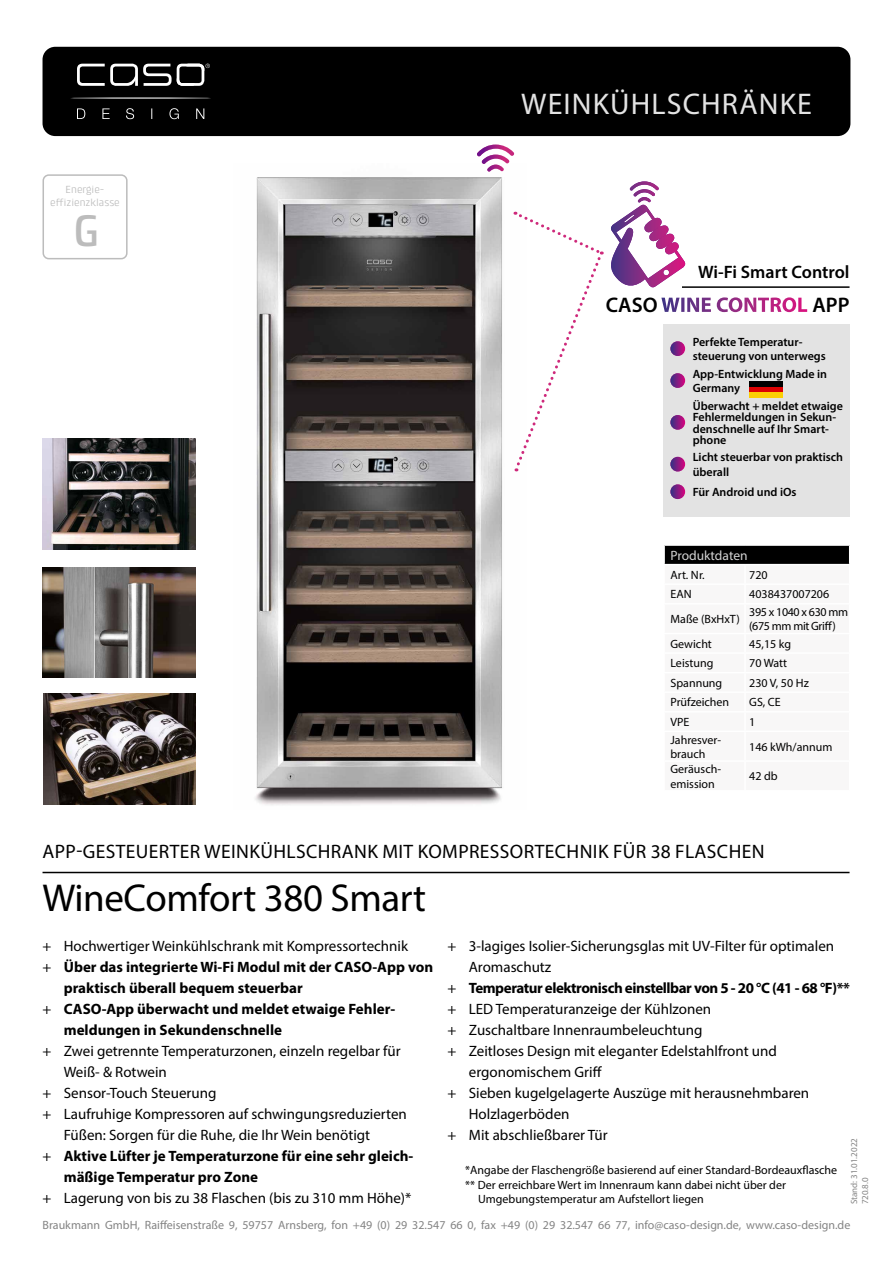
<style>
.page{position:relative;width:893px;height:1263px;background:#fff}
.page>*{position:absolute;margin:0;border:0;box-sizing:border-box;transform-origin:0 0}
.t1{font:500 45px "Klint Pro";color:#bcbcbc}
.t2{font:39px "Myriad Pro";letter-spacing:-.01em;color:#000}
.t3{font:30px "Myriad Pro";letter-spacing:.04em;color:#e3e3e3}
.t4{font:600 21.15px "Myriad Pro";color:#000}
.t5{font:19.5px "Myriad Pro";letter-spacing:.02em;color:#000}
.t6{font:600 18px "Myriad Pro";color:#000}
.t7{font:15px "Myriad Pro";color:#000}
.t8{font:700 15px "Myriad Pro";color:#000}
.t9{font:700 15px "Myriad Pro";letter-spacing:-.03em;color:#000}
.t10{font:13.5px "Myriad Pro";color:#d2d2d2}
.t11{font:12px/14.4px "Myriad Pro";color:#000}
.t12{font:600 12px/14.4px "Myriad Pro";color:#000}
.t13{font:12px "Myriad Pro";color:#848484}
.t14{font:12px/14.4px "Myriad Pro";letter-spacing:-.03em;color:#000}
.t15{font:10.5px/12.6px "Klint Pro";color:#bcbcbc;text-align:center}
.t16{font:9px/10.8px "Myriad Pro";color:#848484}
.s1{font-weight:400}
</style>
<div class="page">
<img style="left:43px;top:694px;width:153px;height:110px">
<img style="left:43px;top:567px;width:152px;height:111px">
<img style="left:43px;top:439px;width:152px;height:110px">
<img style="left:255px;top:177px;width:263px;height:628px">
<svg style="left:477px;top:145px;width:37px;height:27px"></svg>
<div style="left:43px;top:47px;width:807px;height:89px;background:#000;border-radius:13px"></div>
<hr style="left:70px;top:97px;width:141px;height:2px;background:#fff;border-radius:50%">
<svg style="left:77px;top:64px;width:133px;height:22px"></svg>
<svg style="left:77px;top:108px;width:127px;height:11px"></svg>
<div style="left:43px;top:174px;width:85px;height:85px;border:2px solid #bcbcbc;border-radius:6px"></div>
<hr style="left:43px;top:872px;width:806px;height:1px;background:#000">
<div style="left:663px;top:324px;width:186px;height:192px;background:#e3e3e3"></div>
<svg style="left:670px;top:484px;width:15px;height:15px"></svg>
<hr style="left:682px;top:286px;width:167px;height:2px;background:#000">
<img style="left:687px;top:297px;width:120px;height:15px">
<svg style="left:513px;top:181px;width:174px;height:290px"></svg>
<img style="left:609px;top:181px;width:77px;height:108px">
<div style="left:749px;top:381px;width:33px;height:6px;background:#000"></div>
<div style="left:749px;top:387px;width:33px;height:5px;background:#dc0203"></div>
<div style="left:749px;top:392px;width:33px;height:6px;background:#fccf04"></div>
<div style="left:664px;top:546px;width:186px;height:18px;background:#000"></div>
<p class="t15" style="left:50px;top:183px;width:71px">Energie&shy;effizienzklasse</p>
<h1 class="t1" style="left:73px;top:205px;width:28px">G</h1>
<h3 class="t3" style="left:521px;top:85px;width:292px">WEINKÜHLSCHRÄNKE</h3>
<p class="t6" style="left:698px;top:261px;width:153px">Wi-Fi Smart Control</p>
<h3 class="t4" style="left:606px;top:291px;width:53px">CASO</h3>
<h3 class="t4" style="left:812px;top:291px;width:39px">APP</h3>
<p class="t12" style="left:693px;top:334px;width:135px">Perfekte Temperatur&shy;steuerung von unterwegs</p>
<p class="t12" style="left:693px;top:366px;width:136px">App-Entwicklung Made in<br>Germany</p>
<p class="t12" style="left:693px;top:400px;width:152px;line-height:11.4px">Überwacht + meldet etwaige<br>Fehlermeldungen in Sekun&shy;denschnelle auf Ihr Smart&shy;phone</p>
<p class="t12" style="left:693px;top:450px;width:152px">Licht steuerbar von praktisch überall</p>
<p class="t12" style="left:693px;top:485px;width:105px">Für Android und iOs</p>
<p class="t10" style="left:670px;top:547px;width:79px">Produktdaten</p>
<p class="t11" style="left:670px;top:567px;width:36px">Art. Nr.</p>
<p class="t11" style="left:749px;top:567px;width:20px">720</p>
<p class="t11" style="left:670px;top:587px;width:23px">EAN</p>
<p class="t11" style="left:749px;top:587px;width:82px">4038437007206</p>
<p class="t11" style="left:670px;top:612px;width:71px">Maße (BxHxT)</p>
<p class="t14" style="left:749px;top:604px;width:100px">395 x 1040 x 630 mm (675 mm mit Griff)</p>
<p class="t11" style="left:670px;top:636px;width:43px">Gewicht</p>
<p class="t11" style="left:749px;top:636px;width:43px">45,15 kg</p>
<p class="t11" style="left:670px;top:656px;width:45px">Leistung</p>
<p class="t11" style="left:749px;top:656px;width:39px">70 Watt</p>
<p class="t11" style="left:670px;top:675px;width:53px">Spannung</p>
<p class="t11" style="left:749px;top:675px;width:61px">230 V, 50 Hz</p>
<p class="t11" style="left:670px;top:695px;width:60px">Prüfzeichen</p>
<p class="t11" style="left:749px;top:695px;width:33px">GS, CE</p>
<p class="t11" style="left:670px;top:715px;width:20px">VPE</p>
<p class="t11" style="left:749px;top:715px;width:8px">1</p>
<p class="t11" style="left:670px;top:732px;width:52px">Jahresver&shy;brauch</p>
<p class="t11" style="left:749px;top:739px;width:85px">146 kWh/annum</p>
<p class="t11" style="left:670px;top:762px;width:52px">Geräusch&shy;emission</p>
<p class="t11" style="left:749px;top:769px;width:30px">42 db</p>
<h3 class="t5" style="left:43px;top:839px;width:724px">APP-GESTEUERTER WEINKÜHLSCHRANK MIT KOMPRESSORTECHNIK FÜR 38 FLASCHEN</h3>
<h2 class="t2" style="left:43px;top:873px;width:385px">WineComfort 380 Smart</h2>
<p class="t7" style="left:448px;top:937px;width:388px">+ 3-lagiges Isolier-Sicherungsglas mit UV-Filter für optimalen</p>
<p class="t7" style="left:469px;top:958px;width:84px">Aromaschutz</p>
<p class="t9" style="left:448px;top:978px;width:404px"><span class="s1">+</span> Temperatur elektronisch einstellbar von 5 - 20 °C (41 - 68 °F)**</p>
<p class="t7" style="left:448px;top:1000px;width:265px">+ LED Temperaturanzeige der Kühlzonen</p>
<p class="t7" style="left:448px;top:1021px;width:256px">+ Zuschaltbare Innenraumbeleuchtung</p>
<p class="t7" style="left:448px;top:1042px;width:331px">+ Zeitloses Design mit eleganter Edelstahlfront und</p>
<p class="t7" style="left:469px;top:1063px;width:135px">ergonomischem Griff</p>
<p class="t7" style="left:448px;top:1084px;width:363px">+ Sieben kugelgelagerte Auszüge mit herausnehmbaren</p>
<p class="t7" style="left:469px;top:1105px;width:102px">Holzlagerböden</p>
<p class="t7" style="left:448px;top:1126px;width:162px">+ Mit abschließbarer Tür</p>
<p class="t11" style="left:465px;top:1163px;width:373px">*Angabe der Flaschengröße basierend auf einer Standard-Bordeauxflasche</p>
<p class="t11" style="left:465px;top:1177px;width:322px">** Der erreichbare Wert im Innenraum kann dabei nicht über der</p>
<p class="t11" style="left:478px;top:1192px;width:227px">Umgebungstemperatur am Aufstellort liegen</p>
<p class="t7" style="left:43px;top:937px;width:367px">+ Hochwertiger Weinkühlschrank mit Kompressortechnik</p>
<p class="t8" style="left:43px;top:957px;width:392px"><span class="s1">+</span> Über das integrierte Wi-Fi Modul mit der CASO-App von</p>
<p class="t8" style="left:64px;top:978px;width:240px">praktisch überall bequem steuerbar</p>
<p class="t8" style="left:43px;top:999px;width:354px"><span class="s1">+</span> CASO-App überwacht und meldet etwaige Fehler-</p>
<p class="t8" style="left:64px;top:1020px;width:220px">meldungen in Sekundenschnelle</p>
<p class="t7" style="left:43px;top:1042px;width:360px">+ Zwei getrennte Temperaturzonen, einzeln regelbar für</p>
<p class="t7" style="left:64px;top:1063px;width:105px">Weiß- &amp; Rotwein</p>
<p class="t7" style="left:43px;top:1084px;width:175px">+ Sensor-Touch Steuerung</p>
<p class="t7" style="left:43px;top:1105px;width:366px">+ Laufruhige Kompressoren auf schwingungsreduzierten</p>
<p class="t7" style="left:64px;top:1126px;width:308px">Füßen: Sorgen für die Ruhe, die Ihr Wein benötigt</p>
<p class="t8" style="left:43px;top:1146px;width:372px"><span class="s1">+</span> Aktive Lüfter je Temperaturzone für eine sehr gleich-</p>
<p class="t8" style="left:64px;top:1167px;width:196px">mäßige Temperatur pro Zone</p>
<p class="t7" style="left:43px;top:1189px;width:370px">+ Lagerung von bis zu 38 Flaschen (bis zu 310 mm Höhe)*</p>
<p class="t13" style="left:43px;top:1217px;width:809px">Braukmann GmbH, Raiffeisenstraße 9, 59757 Arnsberg, fon +49 (0) 29 32.547 66 0, fax +49 (0) 29 32.547 66 77, info@caso-design.de, www.caso-design.de</p>
<p class="t16" style="left:849px;top:1204px;width:68px;rotate:-90deg">Stand: 31.01.2022<br>720.8.0</p>
</div>
